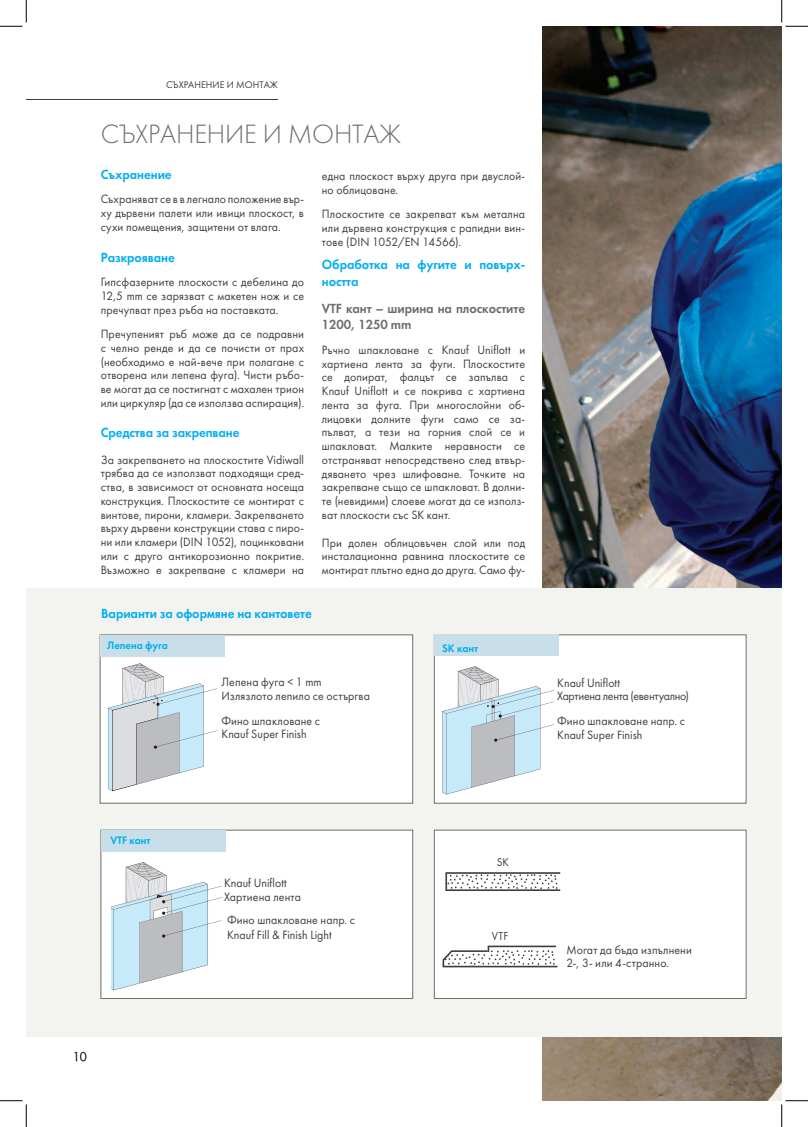
<style>
.page{position:relative;width:808px;height:1127px;background:#fff}
.page>*{position:absolute;margin:0;border:0;box-sizing:border-box;transform-origin:0 0}
.t1{font:27.5px "Futura Light C";letter-spacing:-.01em;color:#6c6d70}
.t2{font:13.75px/16.5px "Futura Demi C";letter-spacing:-.005em;color:#00aeef;scale:.95 1}
.t3{font:13.75px/16.5px "Futura Demi C";letter-spacing:-.005em;color:#6c6d70;scale:.95 1}
.t4{font:12.5px/13.8px "Futura Book C";letter-spacing:.01em;color:#3e3e3f;text-align:justify;scale:.95 1}
.t5{font:12.5px/13.8px "Futura Book C";letter-spacing:-.02em;color:#3e3e3f;scale:.95 1}
.t6{font:11.75px "Futura Book C";color:#3e3e3f;scale:.95 1}
.t7{font:11.25px "Futura Demi C";letter-spacing:-.005em;color:#00aeef;scale:.95 1}
.t8{font:10px "Futura Book C";color:#3e3e3f}
</style>
<div class="page">
<img style="left:542px;top:26px;width:239px;height:1074px">
<div style="left:26px;top:588px;width:755px;height:448px;background:#f3f3ef"></div>
<div style="left:434px;top:634px;width:312px;height:169px;background:#fff;border:1px solid #6c6d70"></div>
<div style="left:434px;top:829px;width:312px;height:169px;background:#fff;border:1px solid #6c6d70"></div>
<svg style="left:442px;top:666px;width:112px;height:128px"></svg>
<div style="left:434px;top:634px;width:125px;height:22px;background:#c8dfea"></div>
<div style="left:101px;top:829px;width:311px;height:169px;background:#fff"></div>
<div style="left:101px;top:830px;width:125px;height:22px;background:#c8dfea"></div>
<div style="left:100px;top:634px;width:312px;height:169px;background:#fff;border:1px solid #6c6d70"></div>
<div style="left:100px;top:635px;width:125px;height:21px;background:#c8dfea"></div>
<svg style="left:108px;top:663px;width:109px;height:127px"></svg>
<svg style="left:442px;top:945px;width:115px;height:22px"></svg>
<svg style="left:445px;top:872px;width:115px;height:18px"></svg>
<svg style="left:111px;top:862px;width:111px;height:127px"></svg>
<svg style="left:74px;top:1051px;width:12px;height:10px"></svg>
<hr style="left:26px;top:99px;width:252px;height:1px;background:#3e3e3f">
<svg style="left:0;top:0;width:27px;height:27px"></svg>
<svg style="left:0;top:1100px;width:27px;height:26px"></svg>
<svg style="left:781px;top:0;width:26px;height:27px"></svg>
<svg style="left:781px;top:1100px;width:26px;height:26px"></svg>
<p class="t8" style="left:166px;top:79px;width:113px">СЪХРАНЕНИЕ И МОНТАЖ</p>
<h1 class="t1" style="left:101px;top:120px;width:302px">СЪХРАНЕНИЕ И МОНТАЖ</h1>
<p class="t4" style="left:322px;top:169px;width:215px">една плоскост върху друга при двуслой&shy;но облицоване.</p>
<p class="t4" style="left:322px;top:207px;width:215px">Плоскостите се закрепват към метална или дървена конструкция с рапидни вин&shy;тове (DIN 1052/EN 14566).</p>
<p class="t2" style="left:322px;top:256px;width:215px">Обработка на фугите и повърх&shy;ността</p>
<p class="t3" style="left:322px;top:300px;width:215px">VTF кант – ширина на плоскостите<br>1200, 1250 mm</p>
<p class="t4" style="left:322px;top:343px;width:215px">Ръчно шпакловане с Knauf Uniflott и хартиена лента за фуги. Плоскостите се допират, фалцът се запълва с Knauf Uniflott и се покрива с хартиена лента за фуга. При многослойни об&shy;лицовки долните фуги само се за&shy;пълват, а тези на горния слой се и шпакловат. Малките неравности се отстраняват непосредствено след втвър&shy;дяването чрез шлифоване. Точките на закрепване също се шпакловат. В долни&shy;те (невидими) слоеве могат да се използ&shy;ват плоскости със SK кант.</p>
<p class="t4" style="left:322px;top:535px;width:215px">При долен облицовъчен слой или под инсталационна равнина плоскостите се монтират плътно една до друга. Само фу-</p>
<p class="t2" style="left:101px;top:605px;width:223px">Варианти за оформяне на кантовете</p>
<p class="t2" style="left:101px;top:166px;width:76px">Съхранение</p>
<p class="t4" style="left:101px;top:192px;width:215px">Съхраняват се в в легнало положение вър&shy;ху дървени палети или ивици плоскост, в сухи помещения, защитени от влага.</p>
<p class="t2" style="left:101px;top:249px;width:79px">Разкрояване</p>
<p class="t4" style="left:101px;top:275px;width:215px">Гипсфазерните плоскости с дебелина до 12,5 mm се зарязват с макетен нож и се пречупват през ръба на поставката.</p>
<p class="t4" style="left:101px;top:327px;width:215px">Пречупеният ръб може да се подравни с челно ренде и да се почисти от прах (необходимо е най-вече при полагане с отворена или лепена фуга). Чисти ръбо&shy;ве могат да се постигнат с махален трион или циркуляр (да се използва аспирация).</p>
<p class="t2" style="left:101px;top:424px;width:148px">Средства за закрепване</p>
<p class="t4" style="left:101px;top:452px;width:215px">За закрепването на плоскостите Vidiwall трябва да се използват подходящи сред&shy;ства, в зависимост от основната носеща конструкция. Плоскостите се монтират с винтове, пирони, кламери. Закрепването върху дървени конструкции става с пиро&shy;ни или кламери (DIN 1052), поцинковани или с друго антикорозионно покритие.<br>Възможно е закрепване с кламери на</p>
<p class="t7" style="left:107px;top:638px;width:65px">Лепена фуга</p>
<p class="t4" style="left:221px;top:675px;width:158px">Лепена фуга &lt; 1 mm<br>Излязлото лепило се остъргва</p>
<p class="t4" style="left:221px;top:713px;width:105px">Фино шпакловaне с<br>Knauf Super Finish</p>
<p class="t7" style="left:442px;top:641px;width:39px">SK кант</p>
<p class="t5" style="left:557px;top:675px;width:140px">Knauf Uniflott<br>Хартиена лента (евентуално)</p>
<p class="t4" style="left:557px;top:713px;width:136px">Фино шпакловане напр. с<br>Knauf Super Finish</p>
<p class="t7" style="left:110px;top:833px;width:43px">VTF кант</p>
<p class="t4" style="left:224px;top:875px;width:82px">Knauf Uniflott<br>Хартиена лента</p>
<p class="t4" style="left:227px;top:911px;width:136px;line-height:15.6px">Фино шпакловане напр. с<br>Knauf Fill &amp; Finish Light</p>
<p class="t6" style="left:496px;top:855px;width:14px">SK</p>
<p class="t6" style="left:491px;top:929px;width:19px">VTF</p>
<p class="t4" style="left:566px;top:942px;width:133px">Могат да бъда изпълнени<br>2-, 3- или 4-странно.</p>
</div>
